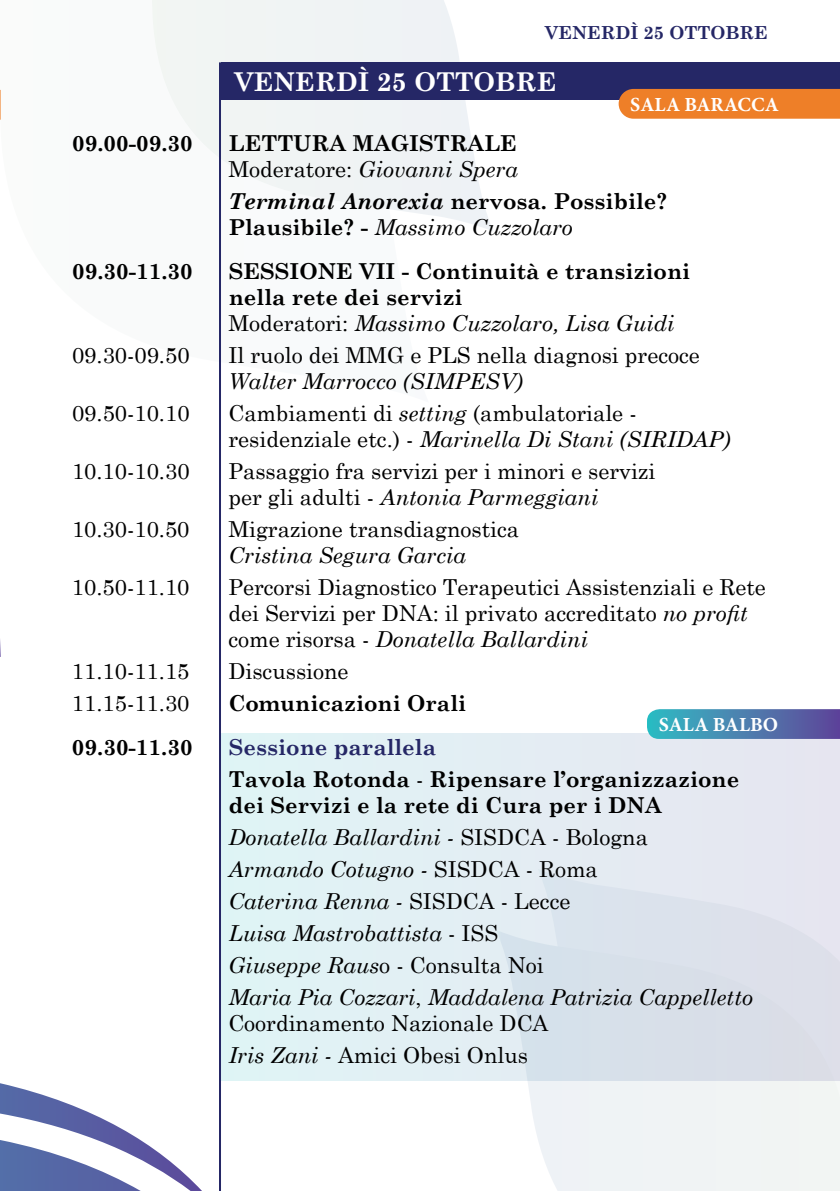
<style>
.page{position:relative;width:840px;height:1191px;background:#fff}
.page>*{position:absolute;margin:0;border:0;box-sizing:border-box;transform-origin:0 0}
.t1{font:700 26px "Century Schoolbook";color:#fff}
.t2{font:22px/26px "Century Schoolbook";color:#000}
.t3{font:700 22px/26px "Century Schoolbook";color:#000}
.t4{font:italic 22px/32px "Century Schoolbook";color:#000}
.t5{font:700 20px "Minion Pro";color:#fff}
.t6{font:700 18px "Century Schoolbook";color:#252766}
.s1{font-weight:400}
.s2{font-weight:400;font-style:italic}
.s3{font-style:italic}
.s4{color:#252766}
.s5{font-weight:700;font-style:normal}
.s6{font-style:normal}
</style>
<div class="page">
<svg style="left:0;top:1083px;width:202px;height:108px"></svg>
<svg style="left:496px;top:1080px;width:343px;height:111px"></svg>
<div style="left:0;top:0;width:429px;height:403px;background:#f9fafa"></div>
<svg style="left:221px;top:0;width:272px;height:231px"></svg>
<svg style="left:0;top:90px;width:1px;height:30px"></svg>
<svg style="left:0;top:639px;width:1px;height:18px"></svg>
<div style="left:219px;top:733px;width:620px;height:347px;background:linear-gradient(to right,#e0f5f6,#e0e0eb)"></div>
<hr style="left:219px;top:62px;width:2px;height:1129px;background:#252766">
<div style="left:221px;top:62px;width:618px;height:38px;background:#252766"></div>
<div style="left:618px;top:89px;width:221px;height:30px;background:#ee7f28"></div>
<svg style="left:646px;top:709px;width:193px;height:30px;background:#4d82b0"></svg>
<p class="t6" style="left:544px;top:18px;width:224px">VENERDÌ 25 OTTOBRE</p>
<p class="t1" style="left:234px;top:61px;width:324px">VENERDÌ 25 OTTOBRE</p>
<p class="t5" style="left:630px;top:90px;width:150px">SALA BARACCA</p>
<p class="t3" style="left:72px;top:129px;width:122px">09.00-09.30</p>
<p class="t3" style="left:228px;top:129px;width:291px">LETTURA MAGISTRALE<br><span class="s1">Moderatore:</span> <span class="s2">Giovanni Spera</span></p>
<p class="t3" style="left:228px;top:187px;width:440px"><span class="s3">Terminal Anorexia</span> nervosa. Possibile?<br>Plausibile? - <span class="s2">Massimo Cuzzolaro</span></p>
<p class="t3" style="left:72px;top:257px;width:122px">09.30-11.30</p>
<p class="t3" style="left:228px;top:257px;width:463px">SESSIONE VII - Continuità e transizioni nella rete dei servizi<br><span class="s1">Moderatori:</span> <span class="s2">Massimo Cuzzolaro, Lisa Guidi</span></p>
<p class="t2" style="left:72px;top:340px;width:119px">09.30-09.50</p>
<p class="t2" style="left:228px;top:340px;width:472px">Il ruolo dei MMG e PLS nella diagnosi precoce</p>
<p class="t4" style="left:228px;top:364px;width:296px">Walter Marrocco (SIMPESV)</p>
<p class="t2" style="left:72px;top:398px;width:119px">09.50-10.10</p>
<p class="t2" style="left:228px;top:398px;width:503px">Cambiamenti di <span class="s3">setting</span> (ambulatoriale - residenziale etc.) - <span class="s3">Marinella Di Stani (SIRIDAP)</span></p>
<p class="t2" style="left:72px;top:456px;width:119px">10.10-10.30</p>
<p class="t2" style="left:228px;top:456px;width:428px">Passaggio fra servizi per i minori e servizi per gli adulti - <span class="s3">Antonia Parmeggiani</span></p>
<p class="t2" style="left:72px;top:514px;width:119px">10.30-10.50</p>
<p class="t2" style="left:228px;top:514px;width:292px">Migrazione transdiagnostica</p>
<p class="t4" style="left:228px;top:538px;width:239px">Cristina Segura Garcia</p>
<p class="t2" style="left:72px;top:572px;width:119px">10.50-11.10</p>
<p class="t2" style="left:228px;top:572px;width:538px">Percorsi Diagnostico Terapeutici Assistenziali e Rete dei Servizi per DNA: il privato accreditato <span class="s3">no profit </span>come risorsa - <span class="s3">Donatella Ballardini</span></p>
<p class="t2" style="left:72px;top:656px;width:119px">11.10-11.15</p>
<p class="t2" style="left:228px;top:656px;width:122px">Discussione</p>
<p class="t2" style="left:72px;top:688px;width:119px">11.15-11.30</p>
<p class="t3" style="left:228px;top:689px;width:239px">Comunicazioni Orali</p>
<p class="t3" style="left:72px;top:733px;width:122px">09.30-11.30</p>
<p class="t3" style="left:229px;top:730px;width:512px;line-height:32px"><span class="s4">Sessione parallela<br></span>Tavola Rotonda <span class="s1">-</span> Ripensare l’organizzazione</p>
<p class="t4" style="left:228px;top:788px;width:526px"><span class="s5">dei Servizi e la rete di Cura per i DNA </span>Donatella Ballardini - <span class="s6">SISDCA - Bologna<br></span>Armando Cotugno - <span class="s6">SISDCA - Roma<br></span>Caterina Renna - <span class="s6">SISDCA - Lecce<br></span>Luisa Mastrobattista <span class="s6">- ISS<br></span>Giuseppe Raus<span class="s6">o - Consulta Noi<br></span>Maria Pia Cozzari<span class="s6">,</span> Maddalena Patrizia Cappelletto</p>
<p class="t2" style="left:228px;top:1005px;width:321px;line-height:32px">Coordinamento Nazionale DCA<br><span class="s3">Iris Zani -</span> Amici Obesi Onlus</p>
<p class="t5" style="left:658px;top:710px;width:121px">SALA BALBO</p>
</div>
